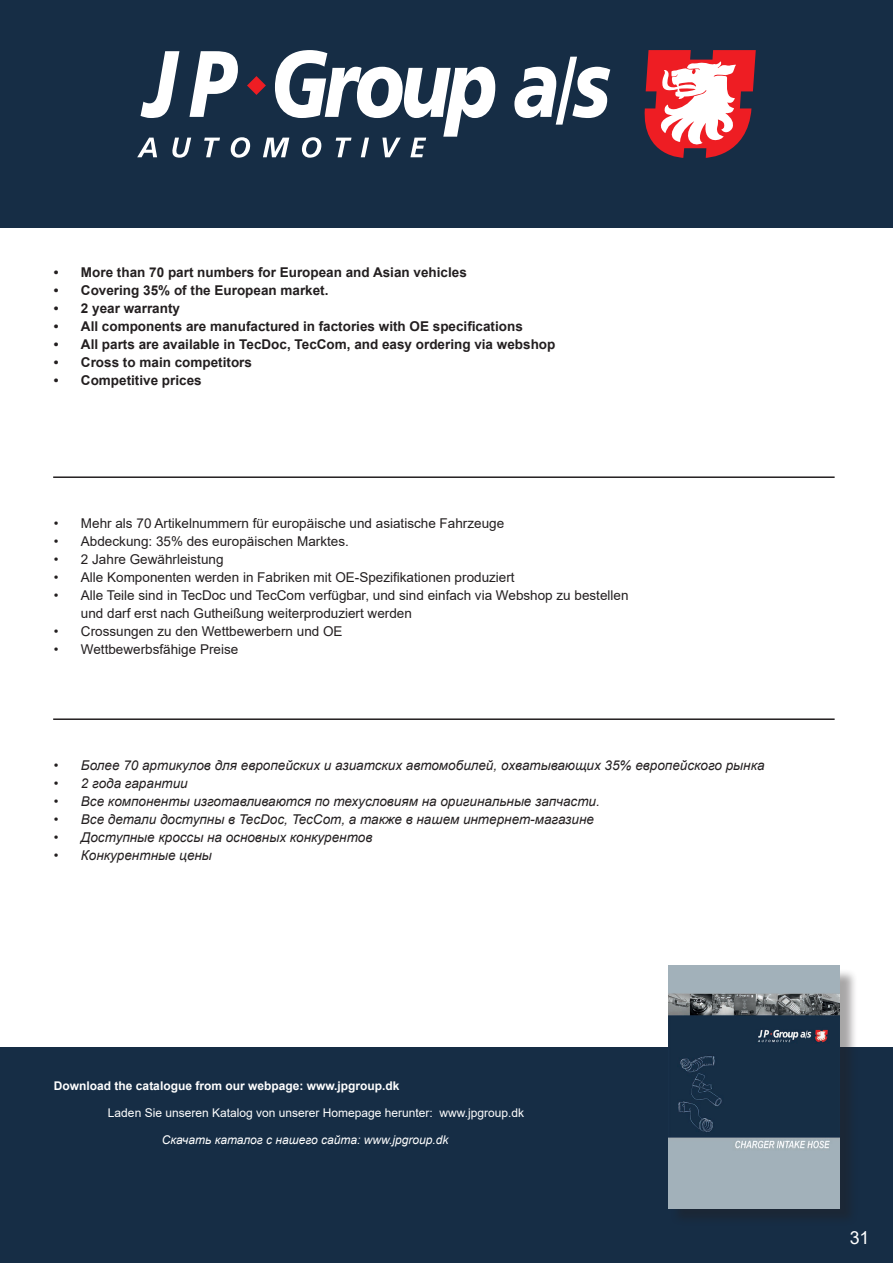
<style>
.page{position:relative;width:893px;height:1263px;background:#fff}
.page>*{position:absolute;margin:0;border:0;box-sizing:border-box;transform-origin:0 0}
.t1{font:18px "Arial";color:#fff}
.t2{font:13.5px/18px "Arial";color:#231f20}
.t3{font:italic 13.5px "Arial";color:#231f20}
.t4{font:700 13.5px "Arial";color:#231f20}
.t5{font:12px "Arial";color:#fff}
.t6{font:700 12px "Arial";color:#fff}
.t7{font:italic 12px "Arial";color:#fff}
</style>
<div class="page">
<div style="left:0;top:1047px;width:893px;height:216px;background:#162d45"></div>
<div style="left:0;top:0;width:893px;height:227px;background:#162d45"></div>
<svg style="left:514px;top:57px;width:96px;height:68px"></svg>
<svg style="left:137px;top:50px;width:358px;height:108px"></svg>
<svg style="left:644px;top:50px;width:112px;height:108px"></svg>
<hr style="left:53px;top:476px;width:782px;height:2px;background:#231f20">
<hr style="left:53px;top:718px;width:782px;height:2px;background:#231f20">
<div style="left:671px;top:968px;width:186px;height:258px;background:#231f20;opacity:.4"></div>
<img style="left:668px;top:965px;width:172px;height:243px">
<p class="t4" style="left:54px;top:262px;width:414px">• More than 70 part numbers for European and Asian vehicles</p>
<p class="t4" style="left:54px;top:280px;width:276px">• Covering 35% of the European market.</p>
<p class="t4" style="left:54px;top:298px;width:128px">• 2 year warranty</p>
<p class="t4" style="left:54px;top:316px;width:470px">• All components are manufactured in factories with OE specifications</p>
<p class="t4" style="left:54px;top:334px;width:503px">• All parts are available in TecDoc, TecCom, and easy ordering via webshop</p>
<p class="t4" style="left:54px;top:352px;width:200px">• Cross to main competitors</p>
<p class="t4" style="left:54px;top:370px;width:149px">• Competitive prices</p>
<p class="t2" style="left:54px;top:514px;width:452px">• Mehr als 70 Artikelnummern für europäische und asiatische Fahrzeuge</p>
<p class="t2" style="left:54px;top:532px;width:296px">• Abdeckung: 35% des europäischen Marktes.</p>
<p class="t2" style="left:54px;top:550px;width:171px">• 2 Jahre Gewährleistung</p>
<p class="t2" style="left:54px;top:568px;width:462px">• Alle Komponenten werden in Fabriken mit OE-Spezifikationen produziert</p>
<p class="t2" style="left:81px;top:586px;width:549px;text-indent:-27px">• Alle Teile sind in TecDoc und TecCom verfügbar, und sind einfach via Webshop zu bestellen und darf erst nach Gutheißung weiterproduziert werden</p>
<p class="t2" style="left:54px;top:622px;width:290px">• Crossungen zu den Wettbewerbern und OE</p>
<p class="t2" style="left:54px;top:640px;width:186px">• Wettbewerbsfähige Preise</p>
<p class="t3" style="left:54px;top:757px;width:712px">• Более 70 артикулов для европейских и азиатских автомобилей, oхватывающих 35% европейского рынка</p>
<p class="t3" style="left:54px;top:775px;width:135px">• 2 года гарантии</p>
<p class="t3" style="left:54px;top:793px;width:547px">• Все компоненты изготавливаются по техусловиям на оригинальные запчасти.</p>
<p class="t3" style="left:54px;top:811px;width:541px">• Все детали доступны в TecDoc, TecCom, а также в нашем интернет-магазине</p>
<p class="t3" style="left:54px;top:829px;width:320px">• Доступные кроссы на основных конкурентов</p>
<p class="t3" style="left:54px;top:847px;width:159px">• Конкурентные цены</p>
<p class="t6" style="left:54px;top:1078px;width:347px">Download the catalogue from our webpage: www.jpgroup.dk</p>
<p class="t5" style="left:108px;top:1105px;width:418px">Laden Sie unseren Katalog von unserer Homepage herunter: www.jpgroup.dk</p>
<p class="t7" style="left:162px;top:1132px;width:288px">Скачать каталог с нашего сайта: www.jpgroup.dk</p>
<h1 class="t1" style="left:850px;top:1225px;width:21px">31</h1>
</div>
